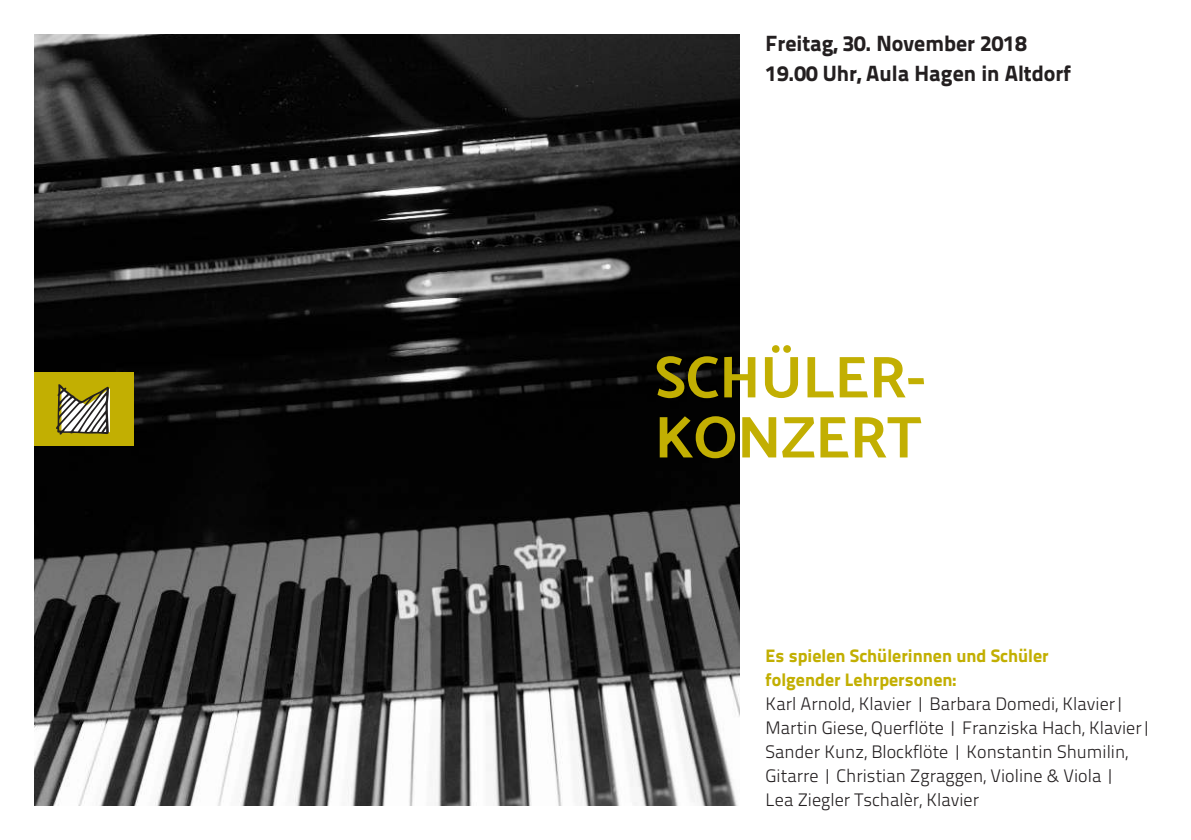
<style>
.page{position:relative;width:1191px;height:840px;background:#fff}
.page>*{position:absolute;margin:0;border:0;box-sizing:border-box;transform-origin:0 0}
.t1{font:700 59.2px/60px "Catamaran";color:#c2af02}
.t2{font:800 22px/30px "Titillium Text 22 L";color:#231f20}
.t3{font:300 18px/24px "Titillium Text 22 L";color:#231f20}
.t4{font:800 18px/24px "Titillium Text 22 L";color:#c2af02}
</style>
<div class="page">
<img style="left:34px;top:34px;width:705px;height:771px">
<div style="left:34px;top:372px;width:99px;height:73px;background:#c2af02"></div>
<svg style="left:56px;top:384px;width:54px;height:50px"></svg>
<p class="t2" style="left:765px;top:30px;width:307px">Freitag, 30. November 2018<br>19.00 Uhr, Aula Hagen in Altdorf</p>
<h1 class="t1" style="left:654px;top:347px;width:273px">SCHÜLER-<br>KONZERT</h1>
<p class="t4" style="left:765px;top:645px;width:284px">Es spielen Schülerinnen und Schüler folgender Lehrpersonen:</p>
<p class="t3" style="left:765px;top:693px;width:387px">Karl Arnold, Klavier | Barbara Domedi, Klavier| Martin Giese, Querflöte | Franziska Hach, Klavier| Sander Kunz, Blockflöte | Konstantin Shumilin, Gitarre | Christian Zgraggen, Violine &amp; Viola |<br>Lea Ziegler Tschalèr, Klavier</p>
</div>
